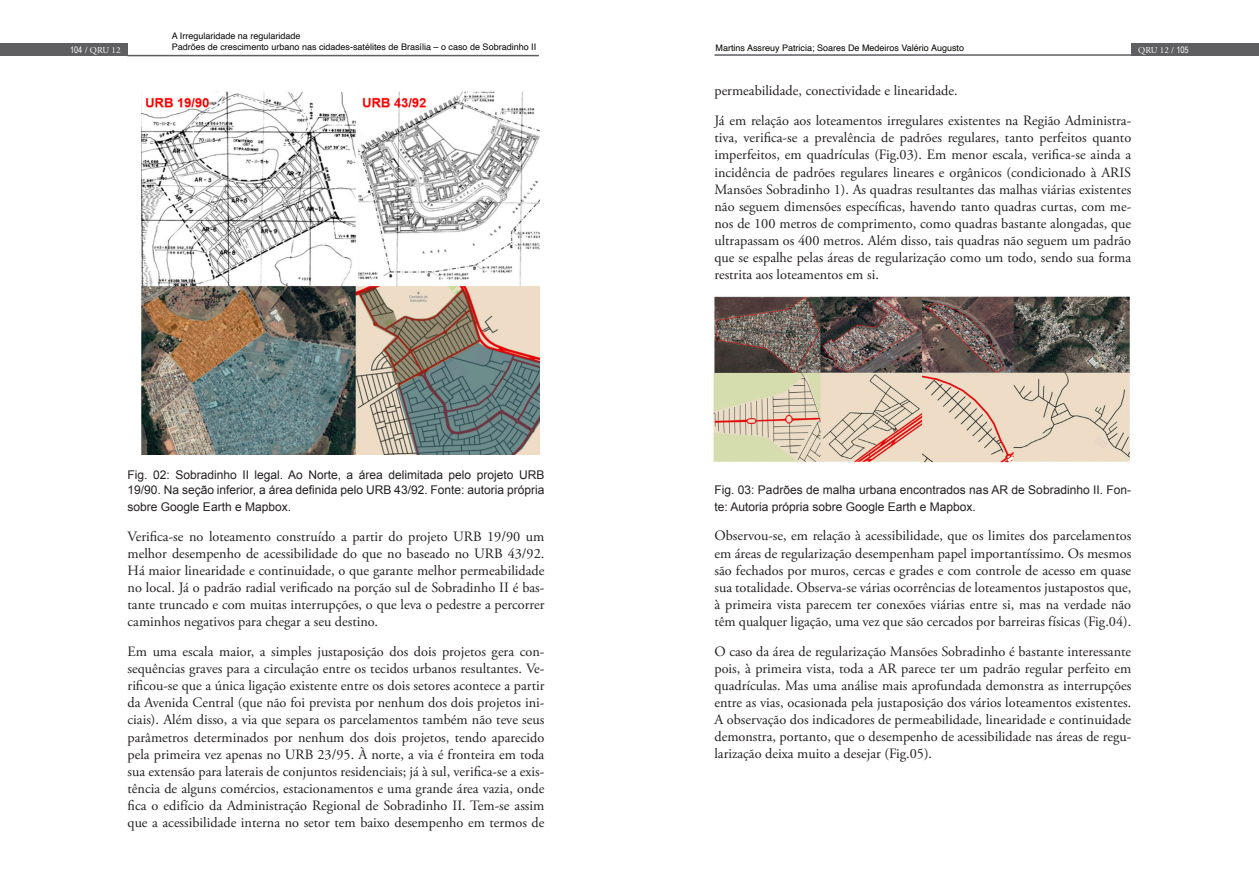
<style>
.page{position:relative;width:1259px;height:893px;background:#fff}
.page>*{position:absolute;margin:0;border:0;box-sizing:border-box;transform-origin:0 0}
.notas{font:14.25px/17.1px "Adobe Garamond Pro";color:#231f20;text-align:justify}
.notas-2{font:12px/14.4px "Arial";color:#231f20}
.t1{font:9px/10.8px "Helvetica";color:#040503}
.t2{font:9px "Adobe Garamond Pro";color:#fff}
.s1{font-family:"Arial Narrow"}
</style>
<div class="page">
<hr style="left:128px;top:55px;width:411px;height:1px;background:#5f5f62">
<hr style="left:714px;top:54px;width:418px;height:2px;background:#5f5f62">
<div style="left:0;top:44px;width:128px;height:12px;background:#5f5f62"></div>
<div style="left:1131px;top:43px;width:128px;height:13px;background:#5f5f62"></div>
<img style="left:141px;top:91px;width:398px;height:363px">
<img style="left:713px;top:296px;width:417px;height:167px">
<p class="t1" style="left:172px;top:31px;width:366px">A Irregularidade na regularidade<br>Padrões de crescimento urbano nas cidades-satélites de Brasília – o caso de Sobradinho II</p>
<p class="t2" style="left:70px;top:45px;width:52px"><span class="s1">104</span> / QRU 12</p>
<p class="t1" style="left:715px;top:42px;width:250px">Martins Assreuy Patricia; Soares De Medeiros Valério Augusto</p>
<p class="t2" style="left:1138px;top:45px;width:52px">QRU 12 / <span class="s1">105</span></p>
<p class="notas-2" style="left:128px;top:468px;width:418px">Fig. 02: Sobradinho II legal. Ao Norte, a área delimitada pelo projeto URB<br>19/90. Na seção inferior, a área definida pelo URB 43/92. Fonte: autoria própria</p>
<p class="notas-2" style="left:128px;top:500px;width:165px">sobre Google Earth e Mapbox.</p>
<p class="notas" style="left:128px;top:528px;width:418px">Verifica-se no loteamento construído a partir do projeto URB 19/90 um melhor desempenho de acessibilidade do que no baseado no URB 43/92.<br>Há maior linearidade e continuidade, o que garante melhor permeabilidade no local. Já o padrão radial verificado na porção sul de Sobradinho II é bas&shy;tante truncado e com muitas interrupções, o que leva o pedestre a percorrer caminhos negativos para chegar a seu destino.</p>
<p class="notas" style="left:128px;top:643px;width:418px">Em uma escala maior, a simples justaposição dos dois projetos gera con&shy;sequências graves para a circulação entre os tecidos urbanos resultantes. Ve&shy;rificou-se que a única ligação existente entre os dois setores acontece a partir da Avenida Central (que não foi prevista por nenhum dos dois projetos ini&shy;ciais). Além disso, a via que separa os parcelamentos também não teve seus parâmetros determinados por nenhum dos dois projetos, tendo aparecido pela primeira vez apenas no URB 23/95. À norte, a via é fronteira em toda sua extensão para laterais de conjuntos residenciais; já à sul, verifica-se a exis&shy;tência de alguns comércios, estacionamentos e uma grande área vazia, onde fica o edifício da Administração Regional de Sobradinho II. Tem-se assim que a acessibilidade interna no setor tem baixo desempenho em termos de</p>
<p class="notas" style="left:714px;top:83px;width:245px">permeabilidade, conectividade e linearidade.</p>
<p class="notas" style="left:714px;top:113px;width:418px">Já em relação aos loteamentos irregulares existentes na Região Administra&shy;tiva, verifica-se a prevalência de padrões regulares, tanto perfeitos quanto imperfeitos, em quadrículas (Fig.03). Em menor escala, verifica-se ainda a incidência de padrões regulares lineares e orgânicos (condicionado à ARIS Mansões Sobradinho 1). As quadras resultantes das malhas viárias existentes não seguem dimensões específicas, havendo tanto quadras curtas, com me&shy;nos de 100 metros de comprimento, como quadras bastante alongadas, que ultrapassam os 400 metros. Além disso, tais quadras não seguem um padrão que se espalhe pelas áreas de regularização como um todo, sendo sua forma restrita aos loteamentos em si.</p>
<p class="notas-2" style="left:714px;top:481px;width:418px;line-height:17.1px">Fig. 03: Padrões de malha urbana encontrados nas AR de Sobradinho II. Fon&shy;te: Autoria própria sobre Google Earth e Mapbox.</p>
<p class="notas" style="left:714px;top:528px;width:418px">Observou-se, em relação à acessibilidade, que os limites dos parcelamentos em áreas de regularização desempenham papel importantíssimo. Os mesmos são fechados por muros, cercas e grades e com controle de acesso em quase sua totalidade. Observa-se várias ocorrências de loteamentos justapostos que, à primeira vista parecem ter conexões viárias entre si, mas na verdade não têm qualquer ligação, uma vez que são cercados por barreiras físicas (Fig.04).</p>
<p class="notas" style="left:714px;top:643px;width:418px">O caso da área de regularização Mansões Sobradinho é bastante interessante pois, à primeira vista, toda a AR parece ter um padrão regular perfeito em quadrículas. Mas uma análise mais aprofundada demonstra as interrupções entre as vias, ocasionada pela justaposição dos vários loteamentos existentes.<br>A observação dos indicadores de permeabilidade, linearidade e continuidade demonstra, portanto, que o desempenho de acessibilidade nas áreas de regu&shy;larização deixa muito a desejar (Fig.05).</p>
</div>
